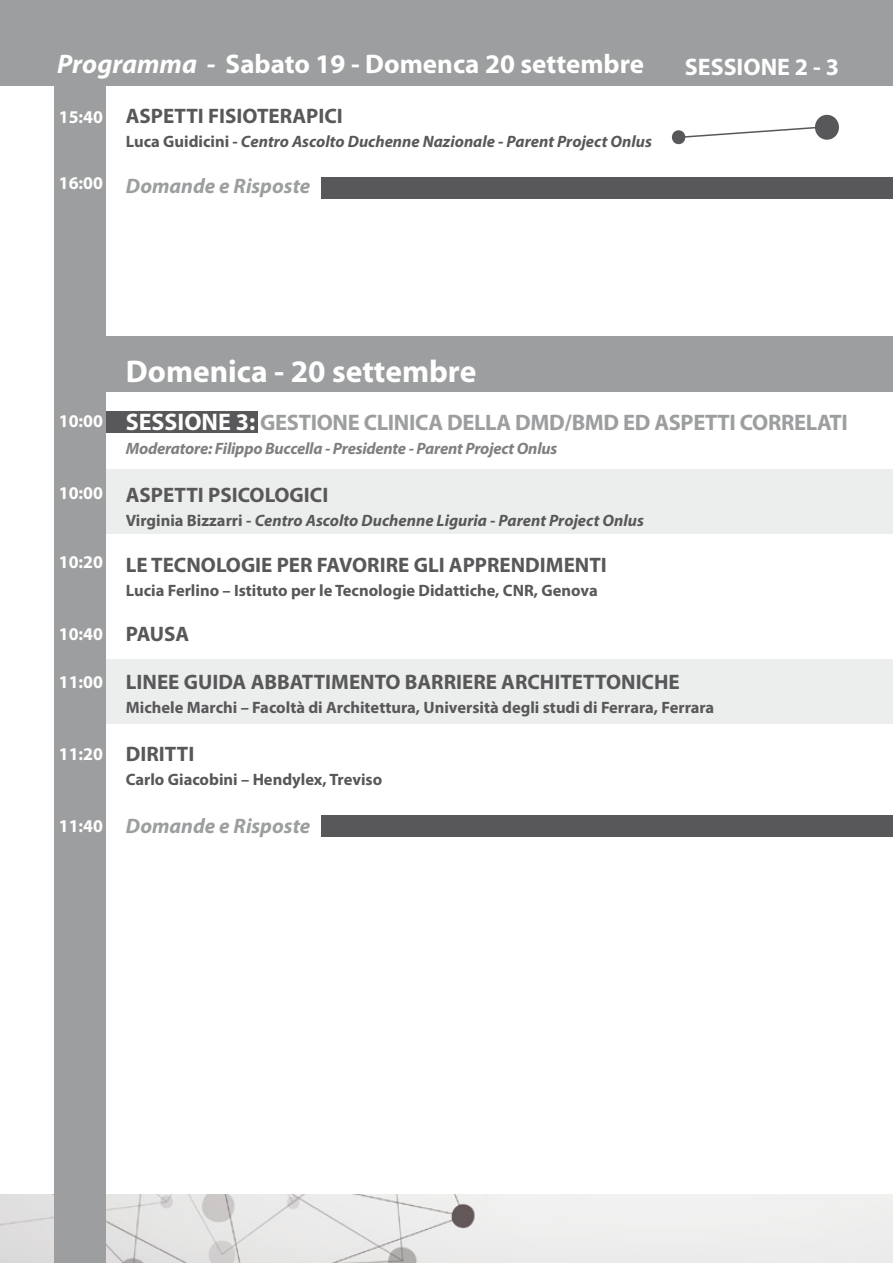
<style>
.page{position:relative;width:893px;height:1263px;background:#fff}
.page>*{position:absolute;margin:0;border:0;box-sizing:border-box;transform-origin:0 0}
.t1{font:700 31.5px "Myriad";color:#fff}
.t2{font:700 27px "Myriad";color:#fff}
.t3{font:700 24px "Myriad Pro";color:#fff}
.t4{font:700 22.5px "Myriad Pro";letter-spacing:-.015em;color:#9c9e9f}
.t5{font:700 21px "Myriad Pro";color:#58585a}
.t6{font:italic 700 21px "Myriad Pro";color:#9c9e9f}
.t7{font:700 18px "Myriad";color:#fff}
.t8{font:700 16.5px "Myriad Pro";color:#58585a}
.t9{font:italic 700 16.5px "Myriad Pro";color:#58585a}
.t10{font:italic 700 16.5px "Myriad Pro";letter-spacing:-.015em;color:#7e7f81}
.s1{font-style:italic}
.s2{font-style:normal}
.s3{font-size:24px;color:#fff}
</style>
<div class="page">
<img style="left:0;top:1195px;width:893px;height:68px">
<div style="left:54px;top:411px;width:203px;height:21px;background:#58585a"></div>
<div style="left:54px;top:469px;width:839px;height:65px;background:#eceded"></div>
<div style="left:54px;top:659px;width:839px;height:65px;background:#eceded"></div>
<div style="left:54px;top:336px;width:839px;height:55px;background:#9c9e9f"></div>
<div style="left:0;top:0;width:893px;height:86px;background:#9c9e9f"></div>
<div style="left:54px;top:85px;width:51px;height:1178px;background:#9c9e9f"></div>
<svg style="left:671px;top:114px;width:168px;height:31px"></svg>
<div style="left:321px;top:815px;width:572px;height:21px;background:#58585a"></div>
<div style="left:321px;top:177px;width:572px;height:22px;background:#58585a"></div>
<h2 class="t2" style="left:57px;top:50px;width:588px"><span class="s1">Programma -</span> Sabato 19 - Domenca 20 settembre</h2>
<h3 class="t3" style="left:685px;top:51px;width:156px">SESSIONE 2 - 3</h3>
<p class="t5" style="left:126px;top:103px;width:218px">ASPETTI FISIOTERAPICI</p>
<p class="t9" style="left:126px;top:131px;width:528px"><span class="s2">Luca Guidicini -</span> Centro Ascolto Duchenne Nazionale - Parent Project Onlus</p>
<p class="t6" style="left:126px;top:172px;width:186px">Domande e Risposte</p>
<p class="t7" style="left:59px;top:107px;width:46px">15:40</p>
<p class="t7" style="left:59px;top:173px;width:46px">16:00</p>
<p class="t7" style="left:59px;top:412px;width:46px">10:00</p>
<p class="t7" style="left:59px;top:484px;width:46px">10:00</p>
<p class="t7" style="left:59px;top:553px;width:46px">10:20</p>
<p class="t7" style="left:59px;top:625px;width:46px">10:40</p>
<p class="t7" style="left:59px;top:673px;width:46px">11:00</p>
<p class="t7" style="left:59px;top:745px;width:46px">11:20</p>
<p class="t7" style="left:59px;top:817px;width:46px">11:40</p>
<h1 class="t1" style="left:126px;top:355px;width:352px">Domenica - 20 settembre</h1>
<h3 class="t4" style="left:126px;top:408px;width:724px"><span class="s3">SESSIONE 3:</span> GESTIONE CLINICA DELLA DMD/BMD ED ASPETTI CORRELATI</h3>
<p class="t10" style="left:126px;top:438px;width:433px">Moderatore: Filippo Buccella - Presidente - Parent Project Onlus</p>
<p class="t5" style="left:126px;top:481px;width:204px">ASPETTI PSICOLOGICI</p>
<p class="t9" style="left:126px;top:510px;width:520px"><span class="s2">Virginia Bizzarri -</span> Centro Ascolto Duchenne Liguria - Parent Project Onlus</p>
<p class="t5" style="left:126px;top:551px;width:482px">LE TECNOLOGIE PER FAVORIRE GLI APPRENDIMENTI</p>
<p class="t8" style="left:126px;top:579px;width:474px">Lucia Ferlino – Istituto per le Tecnologie Didattiche, CNR, Genova</p>
<p class="t5" style="left:126px;top:620px;width:65px">PAUSA</p>
<p class="t5" style="left:126px;top:669px;width:555px">LINEE GUIDA ABBATTIMENTO BARRIERE ARCHITETTONICHE</p>
<p class="t8" style="left:126px;top:697px;width:590px">Michele Marchi – Facoltà di Architettura, Università degli studi di Ferrara, Ferrara</p>
<p class="t5" style="left:126px;top:740px;width:70px">DIRITTI</p>
<p class="t8" style="left:126px;top:769px;width:258px">Carlo Giacobini – Hendylex, Treviso</p>
<p class="t6" style="left:126px;top:813px;width:186px">Domande e Risposte</p>
</div>
